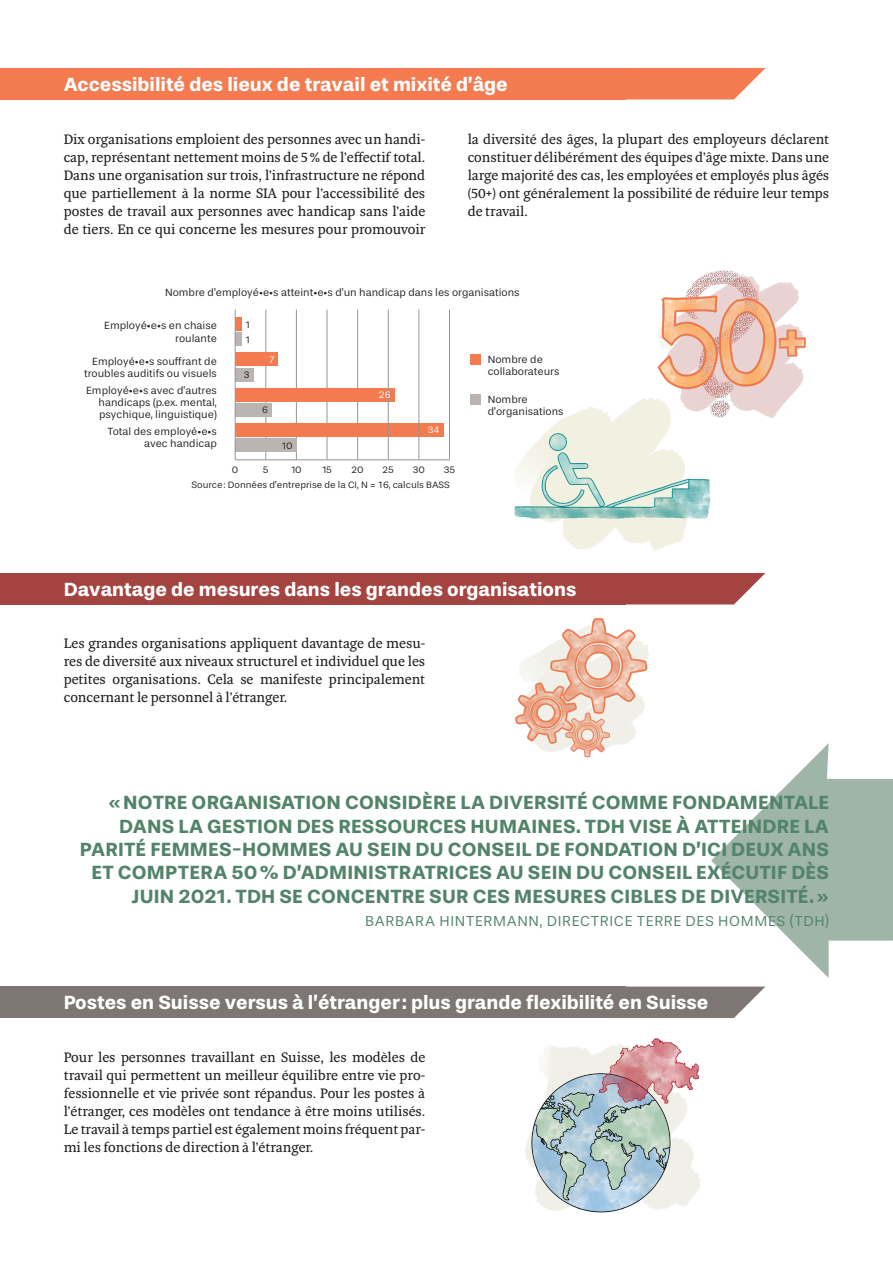
<style>
.page{position:relative;width:893px;height:1263px;background:#fff}
.page>*{position:absolute;margin:0;border:0;box-sizing:border-box;transform-origin:0 0}
.t1{font:700 19.5px/23.4px "Stevie Sans";letter-spacing:.01em;color:#52846a;text-align:right}
.t2{font:700 19.5px "Stevie Sans";color:#fff}
.t3{font:15px "Stevie Sans";letter-spacing:.045em;color:#52846a}
.t4{font:14.7px/18px "Aleksei";color:#231f20;text-align:justify}
.t5{font:10.8px/12px "Stevie Sans";color:#231f20;text-align:right}
.t6{font:9.75px "Stevie Sans";color:#231f20}
.t7{font:9.75px "Stevie Sans";color:#fff}
.t8{font:9.6px "Stevie Sans";color:#231f20}
</style>
<div class="page">
<svg style="left:711px;top:743px;width:182px;height:235px"></svg>
<img style="left:657px;top:270px;width:149px;height:148px">
<svg style="left:625px;top:68px;width:140px;height:31px;background:#f58962"></svg>
<div style="left:0;top:68px;width:625px;height:31px;background:#f47b4f"></div>
<img style="left:514px;top:399px;width:197px;height:151px">
<hr style="left:357px;top:310px;width:1px;height:150px;background:#939598">
<hr style="left:296px;top:310px;width:1px;height:150px;background:#939598">
<hr style="left:266px;top:310px;width:1px;height:150px;background:#939598">
<hr style="left:327px;top:310px;width:1px;height:150px;background:#939598">
<div style="left:235px;top:332px;width:6px;height:14px;background:#bbb4b0"></div>
<div style="left:235px;top:368px;width:19px;height:13px;background:#bbb4b0"></div>
<div style="left:235px;top:403px;width:37px;height:14px;background:#bbb4b0"></div>
<div style="left:235px;top:438px;width:61px;height:14px;background:#bbb4b0"></div>
<div style="left:471px;top:394px;width:10px;height:10px;background:#bbb4b0"></div>
<div style="left:471px;top:354px;width:10px;height:10px;background:#f47b4f"></div>
<hr style="left:449px;top:310px;width:1px;height:150px;background:#939598">
<hr style="left:235px;top:460px;width:215px;height:1px;background:#939598">
<hr style="left:235px;top:310px;width:1px;height:150px;background:#939598">
<div style="left:235px;top:352px;width:43px;height:14px;background:#f47b4f"></div>
<div style="left:235px;top:388px;width:159px;height:13px;background:#f47b4f"></div>
<div style="left:235px;top:423px;width:208px;height:14px;background:#f47b4f"></div>
<div style="left:235px;top:317px;width:6px;height:14px;background:#f47b4f"></div>
<hr style="left:388px;top:310px;width:1px;height:150px;background:#939598">
<hr style="left:419px;top:310px;width:1px;height:150px;background:#939598">
<svg style="left:625px;top:573px;width:140px;height:31px;background:#ad5854"></svg>
<div style="left:0;top:573px;width:625px;height:31px;background:#a44440"></div>
<img style="left:515px;top:618px;width:134px;height:140px">
<svg style="left:625px;top:986px;width:140px;height:32px;background:#8d8783"></svg>
<div style="left:0;top:986px;width:625px;height:32px;background:#7d7672"></div>
<img style="left:525px;top:1038px;width:176px;height:175px">
<h1 class="t2" style="left:64px;top:74px;width:445px">Accessibilité des lieux de travail et mixité d’âge</h1>
<p class="t4" style="left:64px;top:130px;width:363px">Dix organisations emploient des personnes avec un handi&shy;cap, représentant nettement moins de 5% de l’effectif total.<br>Dans une organisation sur trois, l’infrastructure ne répond que partiellement à la norme SIA pour l’accessibilité des postes de travail aux personnes avec handicap sans l’aide de tiers. En ce qui concerne les mesures pour promouvoir</p>
<p class="t4" style="left:468px;top:130px;width:363px">la diversité des âges, la plupart des employeurs déclarent constituer délibérément des équipes d’âge mixte. Dans une large majorité des cas, les employées et employés plus âgés (50+) ont généralement la possibilité de réduire leur temps de travail.</p>
<p class="t5" style="left:165px;top:287px;width:356px">Nombre d’employé•e•s atteint•e•s d’un handicap dans les organisations</p>
<p class="t5" style="left:104px;top:319px;width:114px;line-height:12.9px">Employé•e•s en chaise roulante</p>
<p class="t6" style="left:245px;top:319px;width:7px">1</p>
<p class="t6" style="left:245px;top:335px;width:7px">1</p>
<p class="t5" style="left:84px;top:356px;width:134px">Employé•e•s souffrant de troubles auditifs ou visuels</p>
<p class="t5" style="left:99px;top:385px;width:120px;text-align:justify;text-indent:-12px">Employé•e•s avec d’autres handicaps (p.ex. mental, psychique, linguistique)</p>
<p class="t5" style="left:107px;top:426px;width:111px">Total des employé•e•s avec handicap</p>
<p class="t6" style="left:244px;top:370px;width:7px">3</p>
<p class="t7" style="left:269px;top:354px;width:6px">7</p>
<p class="t6" style="left:262px;top:405px;width:7px">6</p>
<p class="t6" style="left:282px;top:440px;width:12px">10</p>
<p class="t7" style="left:379px;top:390px;width:13px">26</p>
<p class="t7" style="left:428px;top:425px;width:13px">34</p>
<p class="t6" style="left:232px;top:465px;width:8px">0</p>
<p class="t6" style="left:263px;top:465px;width:7px">5</p>
<p class="t6" style="left:291px;top:465px;width:12px">10</p>
<p class="t6" style="left:322px;top:465px;width:12px">15</p>
<p class="t6" style="left:352px;top:465px;width:14px">20</p>
<p class="t6" style="left:383px;top:465px;width:13px">25</p>
<p class="t8" style="left:191px;top:480px;width:260px">Source: Données d’entreprise de la CI, N = 16, calculs BASS</p>
<p class="t6" style="left:413px;top:465px;width:14px">30</p>
<p class="t6" style="left:444px;top:465px;width:13px">35</p>
<p class="t5" style="left:488px;top:354px;width:73px;text-align:left">Nombre de collaborateurs</p>
<p class="t5" style="left:488px;top:394px;width:77px;text-align:left">Nombre d’organisations</p>
<h1 class="t2" style="left:64px;top:579px;width:514px">Davantage de mesures dans les grandes organisations</h1>
<p class="t4" style="left:64px;top:634px;width:363px">Les grandes organisations appliquent davantage de mesu&shy;res de diversité aux niveaux structurel et individuel que les petites organisations. Cela se manifeste principalement concernant le personnel à l’étranger.</p>
<p class="t1" style="left:80px;top:791px;width:751px">«NOTRE ORGANISATION CONSIDÈRE LA DIVERSITÉ COMME FONDAMENTALE DANS LA GESTION DES RESSOURCES HUMAINES. TDH VISE À ATTEINDRE LA PARITÉ FEMMES-HOMMES AU SEIN DU CONSEIL DE FONDATION D’ICI DEUX ANS ET COMPTERA 50% D’ADMINISTRATRICES AU SEIN DU CONSEIL EXÉCUTIF DÈS JUIN 2021. TDH SE CONCENTRE SUR CES MESURES CIBLES DE DIVERSITÉ.»</p>
<p class="t3" style="left:365px;top:913px;width:465px">BARBARA HINTERMANN, DIRECTRICE TERRE DES HOMMES (TDH)</p>
<h1 class="t2" style="left:64px;top:992px;width:646px">Postes en Suisse versus à l’étranger : plus grande flexibilité en Suisse</h1>
<p class="t4" style="left:64px;top:1048px;width:363px">Pour les personnes travaillant en Suisse, les modèles de travail qui permettent un meilleur équilibre entre vie pro&shy;fessionnelle et vie privée sont répandus. Pour les postes à l’étranger, ces modèles ont tendance à être moins utilisés.<br>Le travail à temps partiel est également moins fréquent par&shy;mi les fonctions de direction à l’étranger.</p>
</div>
